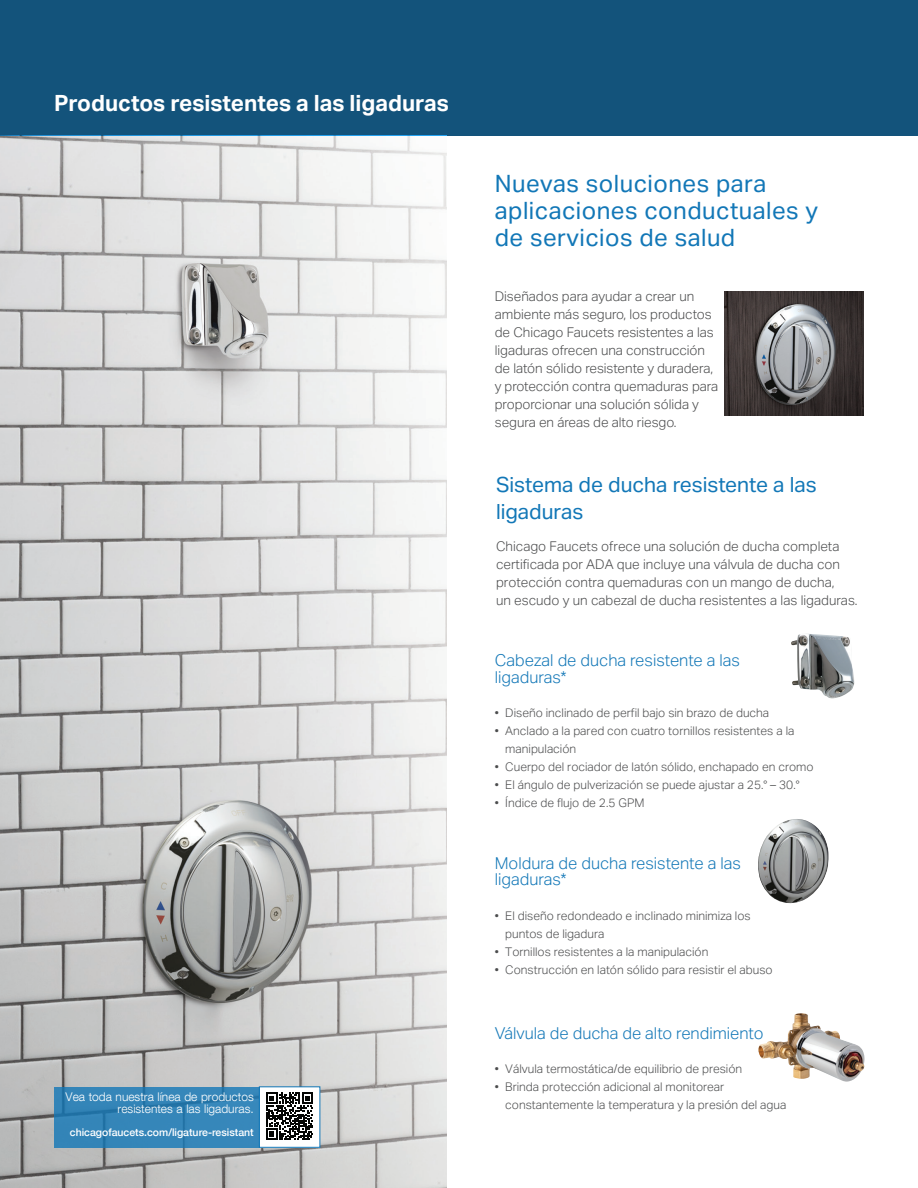
<style>
.page{position:relative;width:918px;height:1188px;background:#fff}
.page>*{position:absolute;margin:0;border:0;box-sizing:border-box;transform-origin:0 0}
.t1{font:24px/27px "Aktiv Grotesk Geberit";letter-spacing:.02em;color:#1277b7}
.t2{font:700 22.5px "Aktiv Grotesk Geberit";color:#fff}
.t3{font:21px/27px "Aktiv Grotesk Geberit";color:#1277b7}
.t4{font:300 16.5px/16.5px "Aktiv Grotesk Geberit";color:#1277b7}
.Intro_Copy_9_12{font:300 13.5px/18px "Aktiv Grotesk Geberit";letter-spacing:-.005em;color:#4b4c4d}
.t5{font:300 12px/18px "Aktiv Grotesk Geberit";color:#4b4c4d}
.t6{font:300 12px/12px "Helvetica Neue LT Com";color:#fff;text-align:right}
.t7{font:500 10.5px "Helvetica Neue LT Com";color:#fff}
</style>
<div class="page">
<img style="left:0;top:136px;width:446px;height:1052px">
<div style="left:259px;top:1087px;width:61px;height:60px;background:#fff"></div>
<svg style="left:266px;top:1093px;width:47px;height:47px"></svg>
<svg style="left:54px;top:1087px;width:205px;height:60px;background:#3384b7"></svg>
<div style="left:0;top:0;width:918px;height:136px;background:#13537b"></div>
<img style="left:725px;top:291px;width:139px;height:125px">
<img style="left:758px;top:819px;width:71px;height:85px">
<img style="left:791px;top:634px;width:63px;height:64px">
<img style="left:758px;top:1013px;width:107px;height:69px">
<p class="t2" style="left:54px;top:89px;width:396px">Productos resistentes a las ligaduras</p>
<p class="t6" style="left:66px;top:1091px;width:190px">Vea toda nuestra línea de productos resistentes a las ligaduras.</p>
<p class="t7" style="left:70px;top:1126px;width:185px">chicagofaucets.com/ligature-resistant</p>
<p class="t1" style="left:495px;top:170px;width:325px">Nuevas soluciones para aplicaciones conductuales y de servicios de salud</p>
<p class="Intro_Copy_9_12" style="left:495px;top:287px;width:225px">Diseñados para ayudar a crear un ambiente más seguro, los productos de Chicago Faucets resistentes a las ligaduras ofrecen una construcción de latón sólido resistente y duradera, y protección contra quemaduras para proporcionar una solución sólida y segura en áreas de alto riesgo.</p>
<p class="t3" style="left:496px;top:471px;width:322px">Sistema de ducha resistente a las ligaduras</p>
<p class="Intro_Copy_9_12" style="left:496px;top:537px;width:363px">Chicago Faucets ofrece una solución de ducha completa certificada por ADA que incluye una válvula de ducha con protección contra quemaduras con un mango de ducha,<br>un escudo y un cabezal de ducha resistentes a las ligaduras.</p>
<p class="t4" style="left:495px;top:652px;width:247px">Cabezal de ducha resistente a las ligaduras*</p>
<p class="t5" style="left:495px;top:704px;width:276px">• Diseño inclinado de perfil bajo sin brazo de ducha</p>
<p class="t5" style="left:505px;top:722px;width:291px;text-indent:-10px">• Anclado a la pared con cuatro tornillos resistentes a la manipulación</p>
<p class="t5" style="left:495px;top:758px;width:320px">• Cuerpo del rociador de latón sólido, enchapado en cromo</p>
<p class="t5" style="left:495px;top:776px;width:306px">• El ángulo de pulverización se puede ajustar a 25.° – 30.°</p>
<p class="t5" style="left:495px;top:794px;width:151px">• Índice de flujo de 2.5 GPM</p>
<p class="t4" style="left:495px;top:855px;width:248px">Moldura de ducha resistente a las ligaduras*</p>
<p class="t5" style="left:505px;top:907px;width:247px;text-indent:-10px">• El diseño redondeado e inclinado minimiza los puntos de ligadura</p>
<p class="t5" style="left:495px;top:943px;width:215px">• Tornillos resistentes a la manipulación</p>
<p class="t5" style="left:495px;top:961px;width:279px">• Construcción en latón sólido para resistir el abuso</p>
<p class="t4" style="left:495px;top:1025px;width:270px">Válvula de ducha de alto rendimiento</p>
<p class="t5" style="left:495px;top:1060px;width:249px">• Válvula termostática/de equilibrio de presión</p>
<p class="t5" style="left:505px;top:1078px;width:283px;text-indent:-10px">• Brinda protección adicional al monitorear constantemente la temperatura y la presión del agua</p>
</div>
